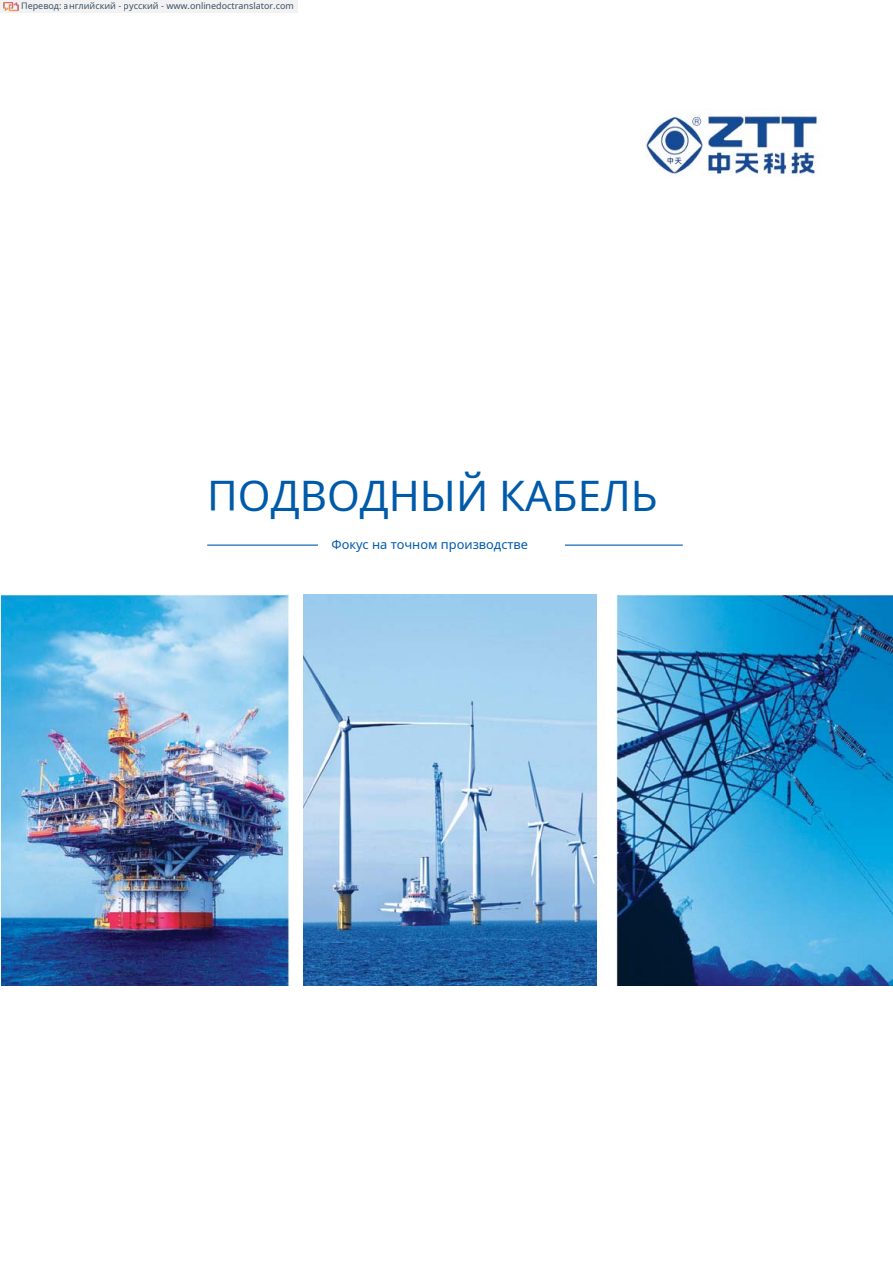
<style>
.page{position:relative;width:893px;height:1263px;background:#fff}
.page>*{position:absolute;margin:0;border:0;box-sizing:border-box;transform-origin:0 0}
.t1{font:42px "Noto Sans";color:#005aaa}
.t2{font:12.75px "Noto Sans";color:#005aaa}
.t3{font:9px "Noto Sans";color:rgb(15 43 70/.8)}
</style>
<div class="page">
<img style="left:643px;top:114px;width:177px;height:62px">
<img style="left:1px;top:594px;width:892px;height:391px">
<hr style="left:207px;top:545px;width:476px;height:1px;background:#005aaa">
<div style="left:318px;top:537px;width:247px;height:18px;background:#fff"></div>
<img style="left:304px;top:594px;width:292px;height:391px">
<div style="left:0;top:0;width:298px;height:14px;background:#f2f2f2"></div>
<img style="left:4px;top:2px;width:15px;height:12px">
<p class="t3" style="left:21px;top:-1px;width:274px">Перевод: английский - русский - www.onlinedoctranslator.com</p>
<h1 class="t1" style="left:207px;top:466px;width:452px">ПОДВОДНЫЙ КАБЕЛЬ</h1>
<h2 class="t2" style="left:331px;top:535px;width:198px">Фокус на точном производстве</h2>
</div>
